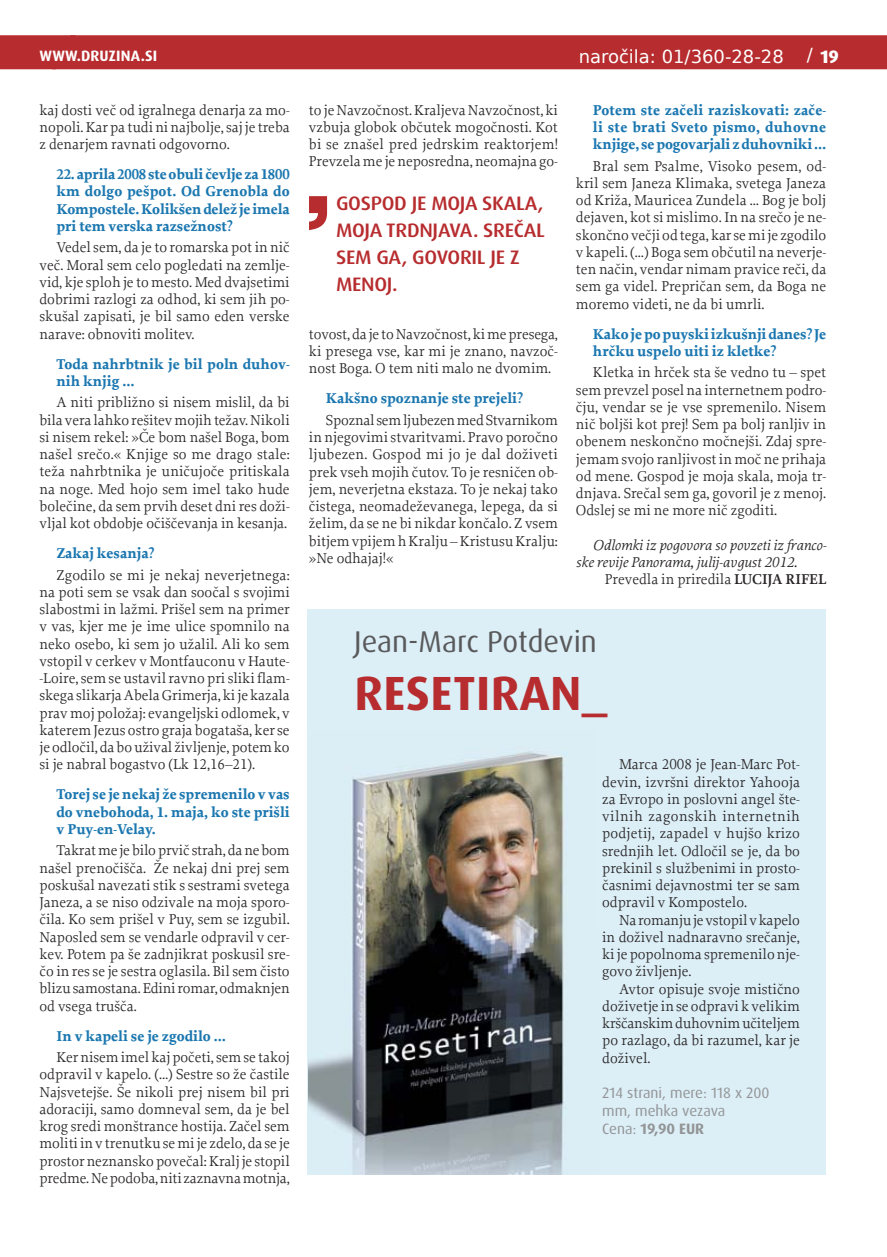
<style>
.page{position:relative;width:887px;height:1257px;background:#fff}
.page>*{position:absolute;margin:0;border:0;box-sizing:border-box;transform-origin:0 0}
.t1{font:700 48px "Dax Pro";letter-spacing:.01em;color:#b72c2e}
.t2{font:30px "Dax Pro";color:#59595b}
.t3{font:500 19.5px/27px "Dax Pro";letter-spacing:-.015em;color:#b72c2e;scale:1.07 1}
.t4{font:18px "DejaVu Sans";color:#fff}
.t5{font:800 18px "Dax Pro";color:#fff}
.t6{font:15px/17.2px "Proforma";color:#272425;text-align:justify}
.t7{font:700 15px/17.2px "Proforma";color:#1b77b0;text-align:justify}
.t8{font:italic 15px/17.2px "Proforma";color:#272425}
.t9{font:15px/18px "Dax Pro";color:#929496}
.t10{font:700 15px "Dax Pro";letter-spacing:.01em;color:#fff}
.s1{font-family:"DejaVu Sans";font-weight:400}
.s2{font-weight:600}
.s3{font-weight:700}
</style>
<div class="page">
<div style="left:308px;top:609px;width:518px;height:566px;background:#dceef6"></div>
<div style="left:0;top:35px;width:887px;height:34px;background:#b72c2e"></div>
<img style="left:309px;top:751px;width:255px;height:424px">
<svg style="left:309px;top:196px;width:18px;height:34px"></svg>
<p class="t10" style="left:40px;top:49px;width:119px">WWW.DRUZINA.SI</p>
<p class="t4" style="left:579px;top:46px;width:207px">naročila: 01/360-28-28</p>
<p class="t5" style="left:807px;top:49px;width:34px"><span class="s1">/</span> 19</p>
<p class="t6" style="left:40px;top:102px;width:252px">kaj dosti več od igralnega denarja za mo&shy;nopoli. Kar pa tudi ni najbolje, saj je treba z denarjem ravnati odgovorno.</p>
<p class="t7" style="left:57px;top:167px;width:235px">22. aprila 2008 ste obuli čevlje za 1800 km dolgo pešpot. Od Grenobla do Kompostele. Kolikšen delež je imela pri tem verska razsežnost?</p>
<p class="t6" style="left:40px;top:240px;width:252px;text-indent:17px">Vedel sem, da je to romarska pot in nič več. Moral sem celo pogledati na zemlje&shy;vid, kje sploh je to mesto. Med dvajsetimi dobrimi razlogi za odhod, ki sem jih po&shy;skušal zapisati, je bil samo eden verske narave: obnoviti molitev.</p>
<p class="t7" style="left:57px;top:357px;width:235px">Toda nahrbtnik je bil poln duhov&shy;nih knjig …</p>
<p class="t6" style="left:40px;top:395px;width:252px;text-indent:17px">A niti približno si nisem mislil, da bi bila vera lahko rešitev mojih težav. Nikoli si nisem rekel: »Če bom našel Boga, bom našel srečo.« Knjige so me drago stale: teža nahrbtnika je uničujoče pritiskala na noge. Med hojo sem imel tako hude bolečine, da sem prvih deset dni res doži&shy;vljal kot obdobje očiščevanja in kesanja.</p>
<p class="t7" style="left:57px;top:546px;width:99px">Zakaj kesanja?</p>
<p class="t6" style="left:40px;top:567px;width:252px;text-indent:17px">Zgodilo se mi je nekaj neverjetnega: na poti sem se vsak dan soočal s svojimi slabostmi in lažmi. Prišel sem na primer v vas, kjer me je ime ulice spomnilo na neko osebo, ki sem jo užalil. Ali ko sem vstopil v cerkev v Montfauconu v Haute--Loire, sem se ustavil ravno pri sliki flam&shy;skega slikarja Abela Grimerja, ki je kazala prav moj položaj: evangeljski odlomek, v katerem Jezus ostro graja bogataša, ker se je odločil, da bo užival življenje, potem ko si je nabral bogastvo (Lk 12,16–21).</p>
<p class="t7" style="left:57px;top:787px;width:235px">Torej se je nekaj že spremenilo v vas do vnebohoda, 1. maja, ko ste prišli v Puy-en-Velay.</p>
<p class="t6" style="left:40px;top:843px;width:252px;text-indent:17px">Takrat me je bilo prvič strah, da ne bom našel prenočišča. Že nekaj dni prej sem poskušal navezati stik s sestrami svetega Janeza, a se niso odzivale na moja sporo&shy;čila. Ko sem prišel v Puy, sem se izgubil.<br>Naposled sem se vendarle odpravil v cer&shy;kev. Potem pa še zadnjikrat poskusil sre&shy;čo in res se je sestra oglasila. Bil sem čisto blizu samostana. Edini romar, odmaknjen od vsega trušča.</p>
<p class="t7" style="left:57px;top:1029px;width:171px">In v kapeli se je zgodilo …</p>
<p class="t6" style="left:40px;top:1050px;width:252px;text-indent:17px">Ker nisem imel kaj početi, sem se takoj odpravil v kapelo. (…) Sestre so že častile Najsvetejše. Še nikoli prej nisem bil pri adoraciji, samo domneval sem, da je bel krog sredi monštrance hostija. Začel sem moliti in v trenutku se mi je zdelo, da se je prostor neznansko povečal: Kralj je stopil predme. Ne podoba, niti zaznavna motnja,</p>
<p class="t7" style="left:593px;top:103px;width:235px">Potem ste začeli raziskovati: zače&shy;li ste brati Sveto pismo, duhovne knjige, se pogovarjali z duhovniki …</p>
<p class="t6" style="left:576px;top:158px;width:252px;text-indent:17px">Bral sem Psalme, Visoko pesem, od&shy;kril sem Janeza Klimaka, svetega Janeza od Križa, Mauricea Zundela … Bog je bolj dejaven, kot si mislimo. In na srečo je ne&shy;skončno večji od tega, kar se mi je zgodilo v kapeli. (…) Boga sem občutil na neverje&shy;ten način, vendar nimam pravice reči, da sem ga videl. Prepričan sem, da Boga ne moremo videti, ne da bi umrli.</p>
<p class="t7" style="left:593px;top:327px;width:235px">Kako je po puyski izkušnji danes? Je hrčku uspelo uiti iz kletke?</p>
<p class="t6" style="left:576px;top:365px;width:252px;text-indent:17px">Kletka in hrček sta še vedno tu – spet sem prevzel posel na internetnem podro&shy;čju, vendar se je vse spremenilo. Nisem nič boljši kot prej! Sem pa bolj ranljiv in obenem neskončno močnejši. Zdaj spre&shy;jemam svojo ranljivost in moč ne prihaja od mene. Gospod je moja skala, moja tr&shy;dnjava. Srečal sem ga, govoril je z menoj.<br>Odslej se mi ne more nič zgoditi.</p>
<p class="t8" style="left:576px;top:538px;width:252px;text-indent:17px">Odlomki iz pogovora so povzeti iz franco&shy;ske revije Panorama, julij-avgust 2012.</p>
<p class="t6" style="left:605px;top:572px;width:223px">Prevedla in priredila <span class="s2">LUCIJA RIFEL</span></p>
<p class="t6" style="left:309px;top:102px;width:251px">to je Navzočnost. Kraljeva Navzočnost, ki vzbuja globok občutek mogočnosti. Kot bi se znašel pred jedrskim reaktorjem!<br>Prevzela me je neposredna, neomajna go-</p>
<h3 class="t3" style="left:336px;top:191px;width:197px">GOSPOD JE MOJA SKALA,<br>MOJA TRDNJAVA. SREČAL<br>SEM GA, GOVORIL JE Z<br>MENOJ.</h3>
<p class="t6" style="left:309px;top:327px;width:251px">tovost, da je to Navzočnost, ki me presega, ki presega vse, kar mi je znano, navzoč&shy;nost Boga. O tem niti malo ne dvomim.</p>
<p class="t7" style="left:326px;top:391px;width:198px">Kakšno spoznanje ste prejeli?</p>
<p class="t6" style="left:309px;top:413px;width:250px;text-indent:17px">Spoznal sem ljubezen med Stvarnikom in njegovimi stvaritvami. Pravo poročno ljubezen. Gospod mi jo je dal doživeti prek vseh mojih čutov. To je resničen ob&shy;jem, neverjetna ekstaza. To je nekaj tako čistega, neomadeževanega, lepega, da si želim, da se ne bi nikdar končalo. Z vsem bitjem vpijem h Kralju – Kristusu Kralju: »Ne odhajaj!«</p>
<h2 class="t2" style="left:354px;top:628px;width:244px">Jean-Marc Potdevin</h2>
<h1 class="t1" style="left:354px;top:672px;width:254px">RESETIRAN_</h1>
<p class="t6" style="left:602px;top:757px;width:199px;text-indent:17px">Marca 2008 je Jean-Marc Pot&shy;devin, izvršni direktor Yahooja za Evropo in poslovni angel šte&shy;vilnih zagonskih internetnih podjetij, zapadel v hujšo krizo srednjih let. Odločil se je, da bo prekinil s službenimi in prosto&shy;časnimi dejavnostmi ter se sam odpravil v Kompostelo.</p>
<p class="t6" style="left:602px;top:912px;width:199px;text-indent:17px">Na romanju je vstopil v kapelo in doživel nadnaravno srečanje, ki je popolnoma spremenilo nje&shy;govo življenje.</p>
<p class="t6" style="left:602px;top:981px;width:199px;text-indent:17px">Avtor opisuje svoje mistično doživetje in se odpravi k velikim krščanskim duhovnim učiteljem po razlago, da bi razumel, kar je doživel.</p>
<p class="t9" style="left:602px;top:1085px;width:169px">214 strani, mere: 118 x 200 mm, mehka vezava<br>Cena: <span class="s3">19,90 EUR</span></p>
</div>
